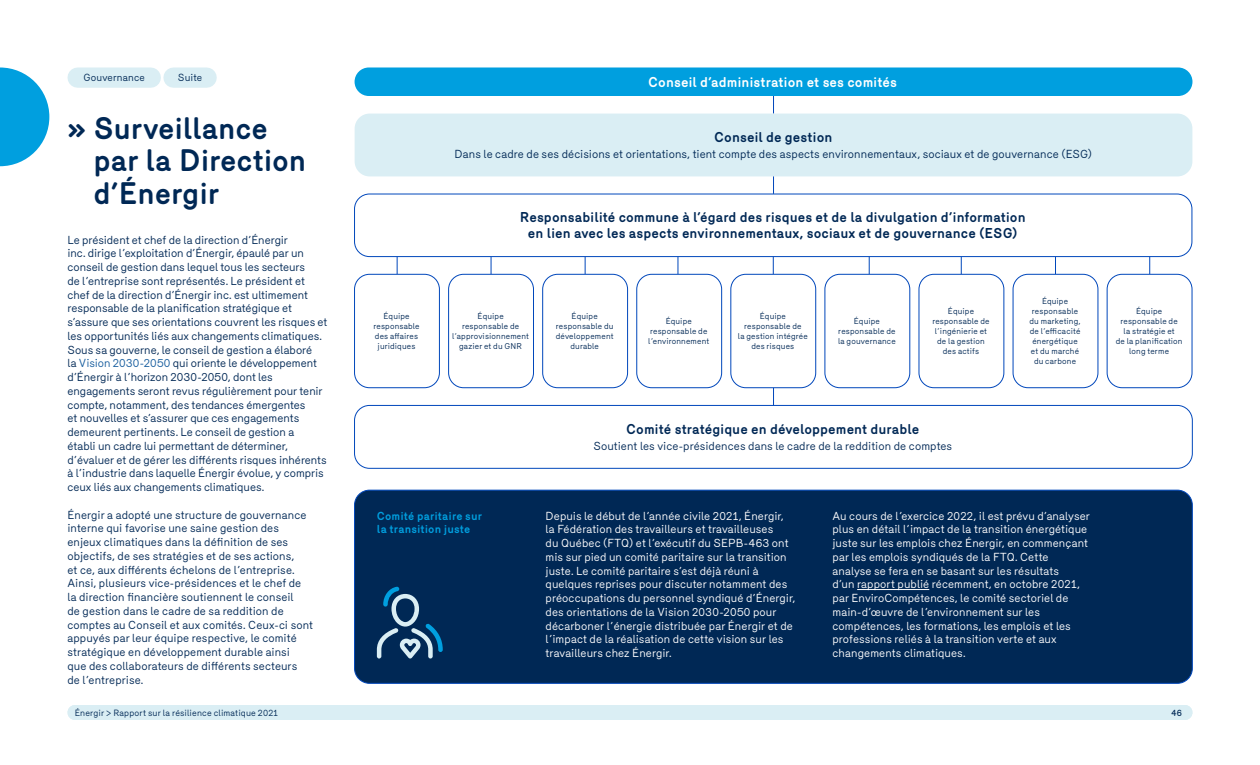
<style>
.page{position:relative;width:1260px;height:765px;background:#fff}
.page>*{position:absolute;margin:0;border:0;box-sizing:border-box;transform-origin:0 0}
.T_Section{font:700 30px/32.5px "Merkury";letter-spacing:-.005em;color:#002855}
.Texte{font:700 13.75px/16.2px "Merkury";color:#002855;text-align:center}
.Texte-2{font:700 13.75px "Merkury";color:#fff}
.Texte-3{font:11.25px/13.8px "Merkury";color:#002855}
.Texte-4{font:11.25px/13.8px "Merkury";letter-spacing:.01em;color:#fff}
.Texte-5{font:700 11.25px/13.8px "Merkury";letter-spacing:.01em;color:#009fdf}
.T3{font:10px "Merkury";letter-spacing:.015em;color:#002855}
.Texte-6{font:8.75px "Merkury";letter-spacing:.02em;color:#002855}
.t1{font:500 8.75px "Merkury";color:#002855}
.Table_Texte{font:8.12px/10px "Merkury";letter-spacing:.02em;color:#002855;text-align:center}
.s1{color:#175d9e}
</style>
<div class="page">
<div style="left:355px;top:490px;width:837px;height:193px;background:#002855;border-radius:15px"></div>
<div style="left:354px;top:490px;width:838px;height:193px;border:1px solid #0047bb;border-radius:15px"></div>
<svg style="left:0;top:68px;width:49px;height:98px"></svg>
<div style="left:355px;top:68px;width:837px;height:28px;background:#009fdf;border-radius:14px"></div>
<div style="left:355px;top:114px;width:837px;height:62px;background:#daeef4;border-radius:15px"></div>
<div style="left:354px;top:405px;width:838px;height:63px;border:1px solid #0047bb;border-radius:15px"></div>
<svg style="left:491px;top:257px;width:1px;height:17px"></svg>
<svg style="left:397px;top:257px;width:1px;height:17px"></svg>
<svg style="left:585px;top:257px;width:1px;height:17px"></svg>
<svg style="left:773px;top:257px;width:1px;height:17px"></svg>
<svg style="left:678px;top:257px;width:1px;height:17px"></svg>
<svg style="left:869px;top:257px;width:1px;height:17px"></svg>
<svg style="left:961px;top:257px;width:1px;height:17px"></svg>
<svg style="left:1055px;top:257px;width:1px;height:17px"></svg>
<svg style="left:1150px;top:257px;width:1px;height:17px"></svg>
<div style="left:354px;top:274px;width:86px;height:114px;border:1px solid #0047bb;border-radius:15px"></div>
<div style="left:448px;top:274px;width:86px;height:114px;border:1px solid #0047bb;border-radius:15px"></div>
<div style="left:543px;top:274px;width:85px;height:114px;border:1px solid #0047bb;border-radius:15px"></div>
<div style="left:637px;top:274px;width:85px;height:114px;border:1px solid #0047bb;border-radius:15px"></div>
<div style="left:731px;top:274px;width:85px;height:114px;border:1px solid #0047bb;border-radius:15px"></div>
<div style="left:825px;top:274px;width:85px;height:114px;border:1px solid #0047bb;border-radius:15px"></div>
<div style="left:919px;top:274px;width:85px;height:114px;border:1px solid #0047bb;border-radius:15px"></div>
<div style="left:1013px;top:274px;width:85px;height:114px;border:1px solid #0047bb;border-radius:15px"></div>
<div style="left:1107px;top:274px;width:85px;height:114px;border:1px solid #0047bb;border-radius:15px"></div>
<div style="left:354px;top:194px;width:838px;height:63px;border:1px solid #0047bb;border-radius:15px"></div>
<svg style="left:773px;top:96px;width:1px;height:17px"></svg>
<svg style="left:773px;top:176px;width:1px;height:18px"></svg>
<svg style="left:773px;top:388px;width:1px;height:17px"></svg>
<hr style="left:857px;top:589px;width:72px;height:1px;background:#fff">
<svg style="left:377px;top:587px;width:66px;height:72px"></svg>
<div style="left:174px;top:67px;width:33px;height:21px;background:#daeef4"></div>
<div style="left:78px;top:67px;width:73px;height:21px;background:#daeef4"></div>
<div style="left:75px;top:705px;width:1110px;height:15px;background:#daeef4"></div>
<p class="T3" style="left:84px;top:70px;width:63px">Gouvernance</p>
<p class="T3" style="left:178px;top:70px;width:26px">Suite</p>
<p class="T_Section" style="left:93px;top:109px;width:214px;text-indent:-26px">» Surveillance par la Direction d’Énergir</p>
<p class="Texte-3" style="left:68px;top:232px;width:262px">Le président et chef de la direction d’Énergir<br>inc. dirige l’exploitation d’Énergir, épaulé par un conseil de gestion dans lequel tous les secteurs<br>de l’entreprise sont représentés. Le président et chef de la direction d’Énergir inc. est ultimement responsable de la planification stratégique et s’assure que ses orientations couvrent les risques et les opportunités liés aux changements climatiques.<br>Sous sa gouverne, le conseil de gestion a élaboré<br>la <span class="s1">Vision 2030-2050</span> qui oriente le développement d’Énergir à l’horizon 2030-2050, dont les engagements seront revus régulièrement pour tenir compte, notamment, des tendances émergentes<br>et nouvelles et s’assurer que ces engagements demeurent pertinents. Le conseil de gestion a<br>établi un cadre lui permettant de déterminer, d’évaluer et de gérer les différents risques inhérents à l’industrie dans laquelle Énergir évolue, y compris ceux liés aux changements climatiques.</p>
<p class="Texte-3" style="left:68px;top:507px;width:247px">Énergir a adopté une structure de gouvernance interne qui favorise une saine gestion des enjeux climatiques dans la définition de ses objectifs, de ses stratégies et de ses actions,<br>et ce, aux différents échelons de l’entreprise.<br>Ainsi, plusieurs vice-présidences et le chef de la direction financière soutiennent le conseil<br>de gestion dans le cadre de sa reddition de comptes au Conseil et aux comités. Ceux-ci sont appuyés par leur équipe respective, le comité stratégique en développement durable ainsi<br>que des collaborateurs de différents secteurs<br>de l’entreprise.</p>
<p class="Texte-2" style="left:648px;top:72px;width:250px">Conseil d’administration et ses comités</p>
<p class="Texte" style="left:714px;top:128px;width:120px">Conseil de gestion</p>
<p class="Texte-3" style="left:455px;top:146px;width:639px">Dans le cadre de ses décisions et orientations, tient compte des aspects environnementaux, sociaux et de gouvernance (ESG)</p>
<p class="Texte" style="left:520px;top:208px;width:507px">Responsabilité commune à l’égard des risques et de la divulgation d’information en lien avec les aspects environnementaux, sociaux et de gouvernance (ESG)</p>
<p class="Table_Texte" style="left:373px;top:310px;width:48px">Équipe responsable des affaires juridiques</p>
<p class="Table_Texte" style="left:452px;top:310px;width:78px">Équipe<br>responsable de l’approvisionnement gazier et du GNR</p>
<p class="Table_Texte" style="left:556px;top:310px;width:59px">Équipe responsable du développement durable</p>
<p class="Table_Texte" style="left:648px;top:315px;width:63px">Équipe responsable de l’environnement</p>
<p class="Table_Texte" style="left:738px;top:310px;width:71px">Équipe responsable de<br>la gestion intégrée des risques</p>
<p class="Table_Texte" style="left:838px;top:315px;width:59px">Équipe responsable de la gouvernance</p>
<p class="Table_Texte" style="left:932px;top:305px;width:59px">Équipe responsable de l’ingénierie et de la gestion des actifs</p>
<p class="Table_Texte" style="left:1030px;top:295px;width:53px">Équipe responsable du marketing, de l’efficacité énergétique et du marché du carbone</p>
<p class="Table_Texte" style="left:1116px;top:305px;width:68px">Équipe responsable de<br>la stratégie et<br>de la planification long terme</p>
<p class="Texte-5" style="left:377px;top:508px;width:107px">Comité paritaire sur la transition juste</p>
<p class="Texte" style="left:626px;top:420px;width:295px">Comité stratégique en développement durable</p>
<p class="Texte-3" style="left:593px;top:438px;width:360px">Soutient les vice-présidences dans le cadre de la reddition de comptes</p>
<p class="Texte-4" style="left:546px;top:508px;width:251px">Depuis le début de l’année civile 2021, Énergir, la Fédération des travailleurs et travailleuses<br>du Québec (FTQ) et l’exécutif du SEPB-463 ont mis sur pied un comité paritaire sur la transition juste. Le comité paritaire s’est déjà réuni à quelques reprises pour discuter notamment des préoccupations du personnel syndiqué d’Énergir, des orientations de la Vision 2030-2050 pour décarboner l’énergie distribuée par Énergir et de l’impact de la réalisation de cette vision sur les travailleurs chez Énergir.</p>
<p class="Texte-4" style="left:832px;top:508px;width:259px">Au cours de l’exercice 2022, il est prévu d’analyser plus en détail l’impact de la transition énergétique juste sur les emplois chez Énergir, en commençant par les emplois syndiqués de la FTQ. Cette analyse se fera en se basant sur les résultats<br>d’un rapport publié récemment, en octobre 2021, par EnviroCompétences, le comité sectoriel de main-d’œuvre de l’environnement sur les compétences, les formations, les emplois et les professions reliés à la transition verte et aux changements climatiques.</p>
<p class="Texte-6" style="left:75px;top:706px;width:205px">Énergir &gt; Rapport sur la résilience climatique 2021</p>
<p class="t1" style="left:1171px;top:706px;width:12px">46</p>
</div>
